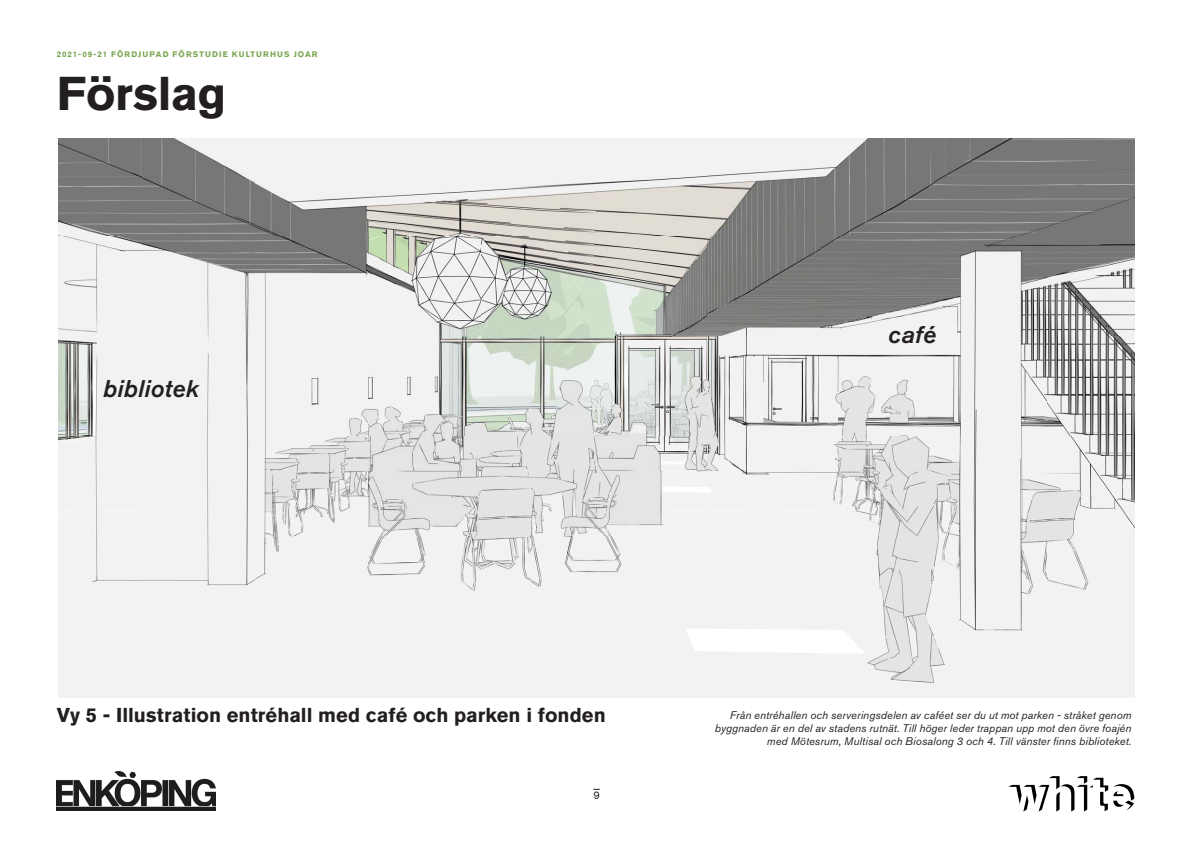
<style>
.page{position:relative;width:1191px;height:842px;background:#fff}
.page>*{position:absolute;margin:0;border:0;box-sizing:border-box;transform-origin:0 0}
.Rubrik_Heading_1{font:700 47px "Akzidenz Grotesk Std";letter-spacing:-.005em;color:#231f20}
.Underrubrik__Third_H{font:italic 500 24px "Akzidenz Grotesk Std";letter-spacing:.015em;color:#231f20}
.Rubrik_Heading_2{font:700 20px "Akzidenz Grotesk Std";letter-spacing:.005em;color:#231f20}
.Bildtext_Caption_rig{font:italic 11px/13px "Akzidenz Grotesk Std";letter-spacing:.01em;color:#231f20;text-align:right}
.t1{font:11px "Akzidenz Grotesk Std";color:#231f20}
.t2{font:700 8px "Akzidenz Grotesk Std";letter-spacing:.14em;color:#7aa752}
</style>
<div class="page">
<svg style="left:1008px;top:776px;width:126px;height:35px"></svg>
<img style="left:57px;top:771px;width:158px;height:39px">
<img style="left:58px;top:138px;width:1076px;height:560px">
<p class="t2" style="left:57px;top:50px;width:262px">2021-09-21 FÖRDJUPAD FÖRSTUDIE KULTURHUS JOAR</p>
<p class="Rubrik_Heading_1" style="left:57px;top:66px;width:171px">Förslag</p>
<p class="Underrubrik__Third_H" style="left:103px;top:374px;width:97px">bibliotek</p>
<p class="Underrubrik__Third_H" style="left:888px;top:321px;width:49px">café</p>
<p class="Rubrik_Heading_2" style="left:57px;top:704px;width:550px">Vy 5 - Illustration entréhall med café och parken i fonden</p>
<p class="t1" style="left:593px;top:789px;width:8px">9</p>
<p class="Bildtext_Caption_rig" style="left:715px;top:709px;width:418px">Från entréhallen och serveringsdelen av caféet ser du ut mot parken - stråket genom byggnaden är en del av stadens rutnät. Till höger leder trappan upp mot den övre foajén med Mötesrum, Multisal och Biosalong 3 och 4. Till vänster finns biblioteket.</p>
</div>
